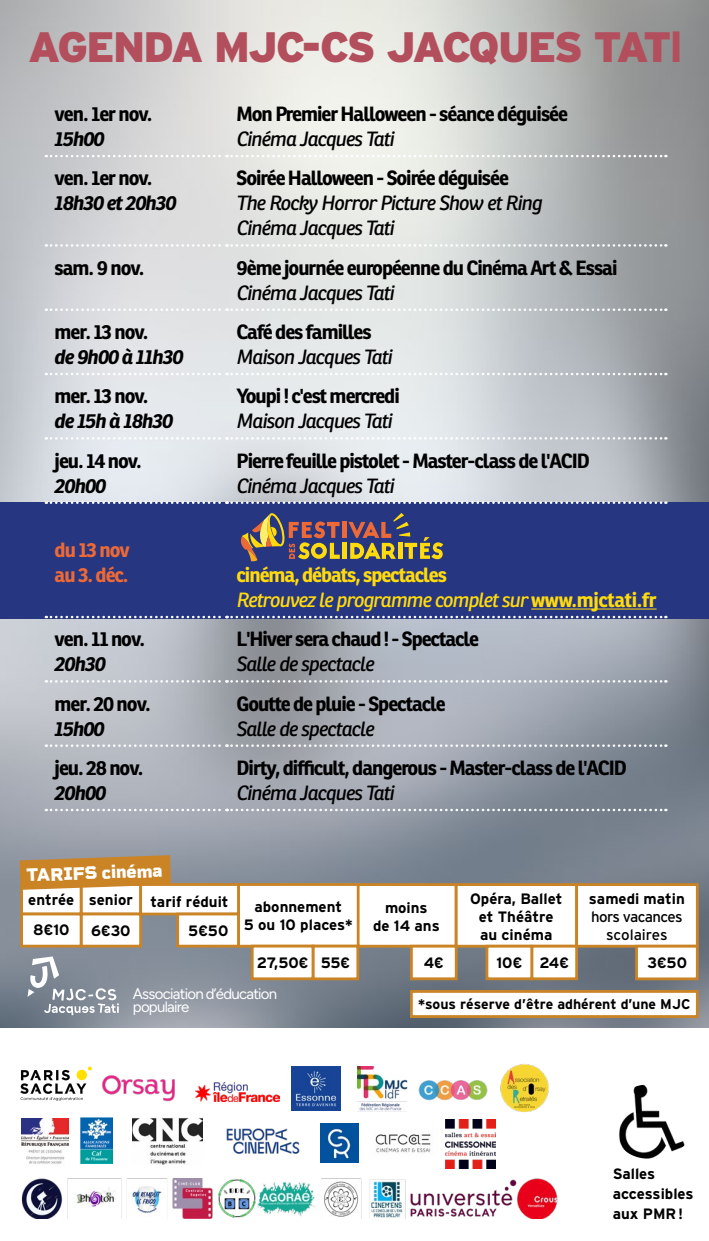
<style>
.page{position:relative;width:709px;height:1241px;background:#fff}
.page>*{position:absolute;margin:0;border:0;box-sizing:border-box;transform-origin:0 0}
.t1{font:900 42.5px "Interstate";letter-spacing:-.055em;color:#b34f5c}
.t2{font:700 20px "Ronnia";letter-spacing:-.05em;color:#000}
.t3{font:italic 20px/25px "Ronnia";letter-spacing:-.05em;color:#000}
.t4{font:700 20px/25px "Ronnia";letter-spacing:-.05em;color:#ffdb0d}
.t5{font:italic 700 20px "Ronnia";letter-spacing:-.05em;color:#000}
.t6{font:700 20px/25px "Ronnia";letter-spacing:-.05em;color:#ed6a36}
.t7{font:800 18.5px "Rigid Square";color:#fff}
.t8{font:700 15px/18px "Interstate";color:#000;text-align:center}
.t9{font:300 15px/12.5px "Figtree";letter-spacing:-.05em;color:#fff}
.t10{font:15px/18px "Interstate";letter-spacing:-.04em;color:#000;text-align:center}
.t11{font:700 14px "Interstate";color:#000}
.s1{font-family:"Ronnia";font-weight:700}
.s2{font-weight:400;font-style:italic}
</style>
<div class="page">
<img style="left:0;top:0;width:709px;height:1027px">
<img style="left:102px;top:1075px;width:73px;height:27px">
<img style="left:196px;top:1082px;width:83px;height:19px">
<img style="left:81px;top:1117px;width:31px;height:46px">
<img style="left:357px;top:1066px;width:51px;height:45px">
<img style="left:446px;top:1119px;width:49px;height:49px">
<img style="left:21px;top:1118px;width:47px;height:46px">
<img style="left:292px;top:1066px;width:49px;height:44px">
<svg style="left:20px;top:1066px;width:72px;height:34px"></svg>
<img style="left:132px;top:1117px;width:70px;height:47px">
<img style="left:375px;top:1134px;width:56px;height:19px">
<img style="left:226px;top:1128px;width:74px;height:26px">
<img style="left:320px;top:1123px;width:39px;height:38px">
<img style="left:619px;top:1084px;width:65px;height:74px">
<img style="left:418px;top:1080px;width:70px;height:20px">
<img style="left:500px;top:1064px;width:48px;height:48px">
<img style="left:21px;top:1178px;width:537px;height:40px">
<div style="left:80px;top:883px;width:62px;height:32px;background:#fff;border:3px solid #ca8426"></div>
<div style="left:20px;top:883px;width:62px;height:32px;background:#fff;border:3px solid #ca8426"></div>
<div style="left:237px;top:883px;width:123px;height:64px;background:#fff;border:3px solid #ca8426"></div>
<div style="left:454px;top:883px;width:124px;height:64px;background:#fff;border:3px solid #ca8426"></div>
<div style="left:575px;top:883px;width:123px;height:64px;background:#fff;border:3px solid #ca8426"></div>
<div style="left:139px;top:883px;width:101px;height:32px;background:#fff;border:3px solid #ca8426"></div>
<div style="left:357px;top:883px;width:100px;height:64px;background:#fff;border:3px solid #ca8426"></div>
<div style="left:311px;top:944px;width:48px;height:36px;background:#fff;border:3px solid #ca8426"></div>
<div style="left:410px;top:944px;width:47px;height:36px;background:#fff;border:3px solid #ca8426"></div>
<div style="left:530px;top:944px;width:48px;height:36px;background:#fff;border:3px solid #ca8426"></div>
<div style="left:485px;top:944px;width:48px;height:36px;background:#fff;border:3px solid #ca8426"></div>
<div style="left:251px;top:944px;width:63px;height:36px;background:#fff;border:3px solid #ca8426"></div>
<div style="left:176px;top:912px;width:64px;height:35px;background:#fff;border:3px solid #ca8426"></div>
<div style="left:635px;top:944px;width:63px;height:36px;background:#fff;border:3px solid #ca8426"></div>
<div style="left:410px;top:989px;width:288px;height:28px;background:#fff;border:3px solid #ca8426"></div>
<svg style="left:20px;top:855px;width:151px;height:34px"></svg>
<div style="left:80px;top:912px;width:62px;height:35px;background:#fff;border:3px solid #ca8426"></div>
<div style="left:20px;top:912px;width:62px;height:35px;background:#fff;border:3px solid #ca8426"></div>
<svg style="left:28px;top:956px;width:91px;height:59px"></svg>
<div style="left:0;top:502px;width:709px;height:116px;background:#273680"></div>
<svg style="left:46px;top:155px;width:620px;height:2px"></svg>
<svg style="left:46px;top:244px;width:620px;height:3px"></svg>
<svg style="left:46px;top:501px;width:620px;height:3px"></svg>
<svg style="left:46px;top:744px;width:620px;height:2px"></svg>
<svg style="left:46px;top:615px;width:620px;height:3px"></svg>
<svg style="left:46px;top:308px;width:620px;height:3px"></svg>
<svg style="left:46px;top:373px;width:620px;height:2px"></svg>
<svg style="left:46px;top:437px;width:620px;height:2px"></svg>
<svg style="left:46px;top:680px;width:620px;height:2px"></svg>
<svg style="left:46px;top:808px;width:620px;height:3px"></svg>
<hr style="left:531px;top:608px;width:125px;height:1px;background:#ffdb0d">
<div style="left:342px;top:522px;width:5px;height:16px;background:#ed6a36"></div>
<hr style="left:343px;top:542px;width:4px;height:16px;background:#ffdb0d">
<svg style="left:348px;top:513px;width:95px;height:46px"></svg>
<svg style="left:240px;top:513px;width:100px;height:49px"></svg>
<h1 class="t1" style="left:28px;top:23px;width:656px">AGENDA MJC-CS JACQUES TAT<span class="s1">I</span></h1>
<p class="t2" style="left:55px;top:101px;width:99px">ven. 1er nov.</p>
<p class="t5" style="left:55px;top:126px;width:52px">15h00</p>
<p class="t2" style="left:55px;top:165px;width:99px">ven. 1er nov.</p>
<p class="t5" style="left:55px;top:190px;width:124px">18h30 et 20h30</p>
<p class="t2" style="left:236px;top:101px;width:333px">Mon Premier Halloween - séance déguisée</p>
<p class="t3" style="left:236px;top:126px;width:159px">Cinéma Jacques Tati</p>
<p class="t2" style="left:236px;top:165px;width:274px">Soirée Halloween - Soirée déguisée</p>
<p class="t3" style="left:236px;top:191px;width:307px">The Rocky Horror Picture Show et Ring<br>Cinéma Jacques Tati</p>
<p class="t2" style="left:55px;top:255px;width:91px">sam. 9 nov.</p>
<p class="t2" style="left:236px;top:255px;width:382px">9ème journée européenne du Cinéma Art &amp; Essai</p>
<p class="t3" style="left:236px;top:280px;width:159px">Cinéma Jacques Tati</p>
<p class="t2" style="left:55px;top:319px;width:95px">mer. 13 nov.</p>
<p class="t5" style="left:55px;top:344px;width:130px">de 9h00 à 11h30</p>
<p class="t2" style="left:236px;top:319px;width:137px">Café des familles</p>
<p class="t3" style="left:236px;top:344px;width:157px">Maison Jacques Tati</p>
<p class="t2" style="left:55px;top:383px;width:95px">mer. 13 nov.</p>
<p class="t5" style="left:55px;top:408px;width:120px">de 15h à 18h30</p>
<p class="t2" style="left:55px;top:448px;width:89px">jeu. 14 nov.</p>
<p class="t5" style="left:55px;top:472px;width:53px">20h00</p>
<p class="t6" style="left:55px;top:537px;width:77px">du 13 nov au 3. déc.</p>
<p class="t2" style="left:55px;top:626px;width:92px">ven. 11 nov.</p>
<p class="t5" style="left:55px;top:651px;width:53px">20h30</p>
<p class="t2" style="left:55px;top:690px;width:98px">mer. 20 nov.</p>
<p class="t5" style="left:55px;top:715px;width:52px">15h00</p>
<p class="t2" style="left:55px;top:755px;width:90px">jeu. 28 nov.</p>
<p class="t5" style="left:55px;top:780px;width:53px">20h00</p>
<p class="t7" style="left:26px;top:863px;width:138px;rotate:-2deg">TARIFS cinéma</p>
<p class="t2" style="left:236px;top:383px;width:165px">Youpi ! c'est mercredi</p>
<p class="t3" style="left:236px;top:408px;width:157px">Maison Jacques Tati</p>
<p class="t2" style="left:236px;top:448px;width:355px">Pierre feuille pistolet - Master-class de l'ACID</p>
<p class="t3" style="left:236px;top:473px;width:159px">Cinéma Jacques Tati</p>
<p class="t4" style="left:236px;top:562px;width:421px">cinéma, débats, spectacles<br><span class="s2">Retrouvez le programme complet sur</span> www.mjctati.fr</p>
<p class="t2" style="left:236px;top:626px;width:244px">L'Hiver sera chaud ! - Spectacle</p>
<p class="t3" style="left:236px;top:651px;width:139px">Salle de spectacle</p>
<p class="t2" style="left:236px;top:690px;width:211px">Goutte de pluie - Spectacle</p>
<p class="t3" style="left:236px;top:715px;width:139px">Salle de spectacle</p>
<p class="t2" style="left:236px;top:755px;width:392px">Dirty, difficult, dangerous - Master-class de l'ACID</p>
<p class="t3" style="left:236px;top:780px;width:159px">Cinéma Jacques Tati</p>
<p class="t8" style="left:373px;top:898px;width:68px">moins<br>de 14 ans</p>
<p class="t8" style="left:470px;top:889px;width:94px">Opéra, Ballet et Théâtre au cinéma</p>
<p class="t8" style="left:589px;top:889px;width:97px">samedi matin</p>
<p class="t8" style="left:28px;top:890px;width:202px">entrée senior tarif réduit</p>
<p class="t8" style="left:244px;top:897px;width:110px">abonnement<br>5 ou 10 places*</p>
<p class="t8" style="left:321px;top:953px;width:31px">55€</p>
<p class="t8" style="left:424px;top:953px;width:22px">4€</p>
<p class="t10" style="left:591px;top:907px;width:93px">hors vacances scolaires</p>
<p class="t8" style="left:33px;top:920px;width:38px">8€10</p>
<p class="t8" style="left:91px;top:921px;width:41px">6€30</p>
<p class="t8" style="left:188px;top:921px;width:42px">5€50</p>
<p class="t8" style="left:496px;top:953px;width:74px">10€ 24€</p>
<p class="t11" style="left:418px;top:996px;width:274px">*sous réserve d’être adhérent d’une MJC</p>
<p class="t8" style="left:257px;top:953px;width:53px">27,50€</p>
<p class="t8" style="left:647px;top:953px;width:41px">3€50</p>
<p class="t9" style="left:133px;top:987px;width:146px">Association d’éducation populaire</p>
<p class="t8" style="left:612px;top:1163px;width:82px;line-height:20px;text-align:left">Salles accessibles aux PMR!</p>
</div>
